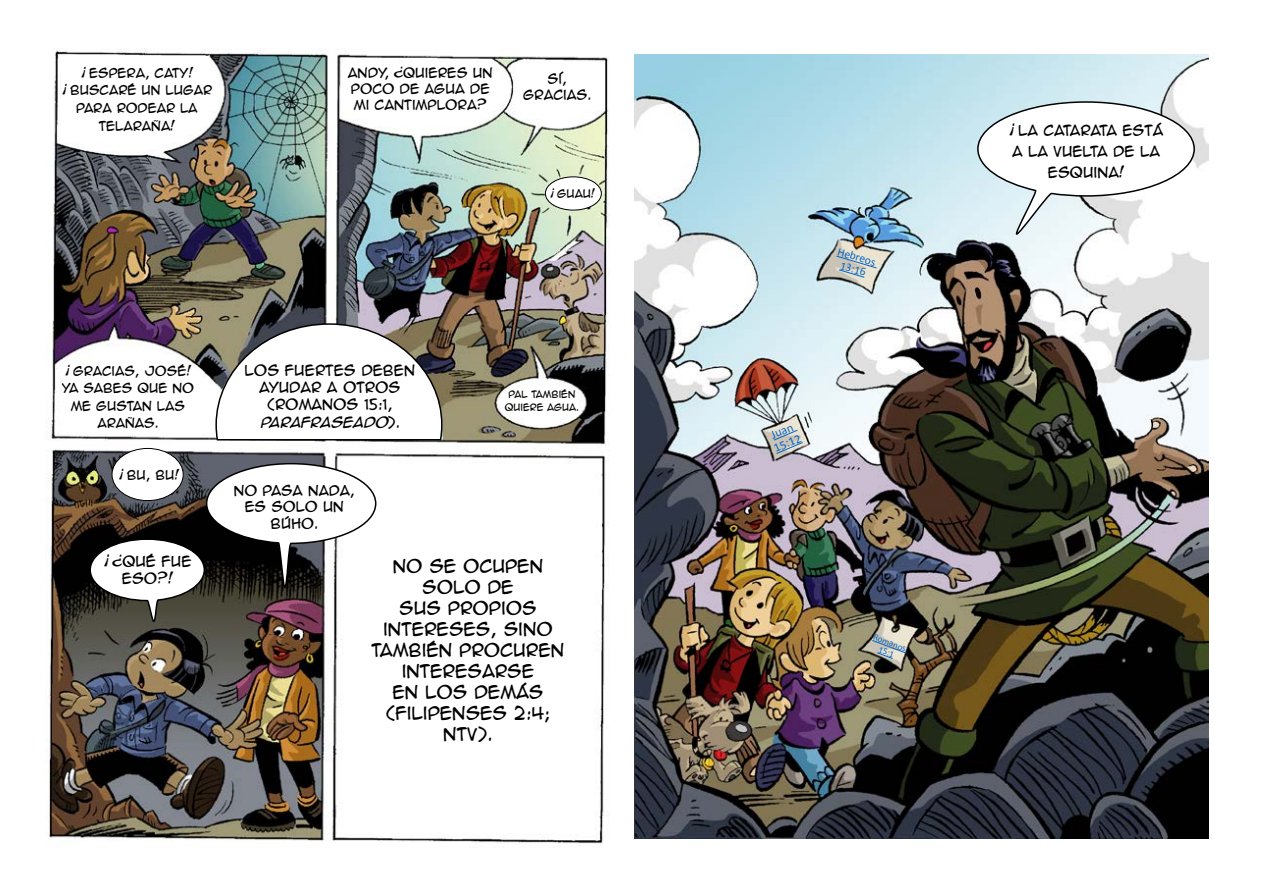
<style>
.page{position:relative;width:1263px;height:893px;background:#fff}
.page>*{position:absolute;margin:0;border:0;box-sizing:border-box;transform-origin:0 0}
.t1{font:16.5px/21px "Anime Ace 2.0 BB";color:#000;text-align:center}
.t2{font:13.5px/17.2px "Anime Ace 2.0 BB";color:#000;text-align:center}
.t3{font:13.05px/16.6px "Anime Ace 2.0 BB";color:#000;text-align:center}
.t4{font:12.45px/15.9px "Anime Ace 2.0 BB";color:#000}
.t5{font:12.3px/13.4px "Calibri";color:#0563c1}
.t6{font:12px/17.7px "Anime Ace 2.0 BB";color:#000;text-align:center}
.t7{font:11.55px/12.5px "Calibri";color:#0563c1;text-align:center}
.t8{font:10.5px "Anime Ace 2.0 BB";color:#000}
.t9{font:9.15px/9.9px "Calibri";color:#0563c1;text-align:center}
.t10{font:9px/12.8px "Anime Ace 2.0 BB";color:#000;text-align:center}
.s1{font-style:italic}
</style>
<div class="page">
<img style="left:45px;top:48px;width:565px;height:796px">
<img style="left:634px;top:54px;width:574px;height:785px">
<svg style="left:544px;top:176px;width:58px;height:35px"></svg>
<svg style="left:89px;top:448px;width:288px;height:175px"></svg>
<svg style="left:976px;top:101px;width:220px;height:135px"></svg>
<svg style="left:835px;top:255px;width:42px;height:23px"></svg>
<svg style="left:773px;top:429px;width:31px;height:26px"></svg>
<svg style="left:871px;top:640px;width:36px;height:19px"></svg>
<svg style="left:215px;top:323px;width:228px;height:118px"></svg>
<p class="t6" style="left:62px;top:63px;width:152px">¡ESPERA, CATY! ¡BUSCARÉ UN LUGAR<br>PARA RODEAR LA<br>TELARAÑA!</p>
<p class="t4" style="left:348px;top:65px;width:146px">ANDY, ¿QUIERES UN<br>POCO DE AGUA DE<br>MI CANTIMPLORA?</p>
<p class="t4" style="left:523px;top:71px;width:70px;text-align:center">SÍ,<br>GRACIAS.</p>
<p class="t8" style="left:550px;top:187px;width:47px">¡GUAU!</p>
<p class="t6" style="left:62px;top:362px;width:134px;line-height:17.2px">¡GRACIAS, JOSÉ!<br>YA SABES QUE NO<br>ME GUSTAN LAS<br>ARAÑAS.</p>
<p class="t6" style="left:118px;top:466px;width:62px">¡BU, BU!</p>
<p class="t2" style="left:104px;top:553px;width:89px;line-height:16.5px">¡¿QUÉ FUE<br>ESO?!</p>
<p class="t2" style="left:245px;top:361px;width:172px">LOS FUERTES DEBEN<br>AYUDAR A OTROS (ROMANOS 15:1,<br><span class="s1">PARAFRASEADO</span>) .</p>
<p class="t3" style="left:234px;top:481px;width:123px">NO PASA NADA,<br>ES SOLO UN<br>BÚHO.</p>
<p class="t10" style="left:505px;top:388px;width:76px">PAL TAMBIÉN<br>QUIERE AGUA.</p>
<p class="t1" style="left:372px;top:555px;width:194px">NO SE OCUPEN<br>SOLO DE<br>SUS PROPIOS<br>INTERESES, SINO<br>TAMBIÉN PROCUREN<br>INTERESARSE<br>EN LOS DEMÁS (FILIPENSES 2:4;<br>NTV).</p>
<p class="t7" style="left:840px;top:245px;width:41px;rotate:16deg">Hebreos<br>13:16</p>
<p class="t5" style="left:766px;top:430px;width:30px;rotate:-23deg">Juan<br>15:12</p>
<p class="t9" style="left:876px;top:632px;width:36px;rotate:21deg">Romanos<br>15:1</p>
<p class="t2" style="left:1009px;top:120px;width:156px;line-height:21px">¡LA CATARATA ESTÁ<br>A LA VUELTA DE LA<br>ESQUINA!</p>
</div>
